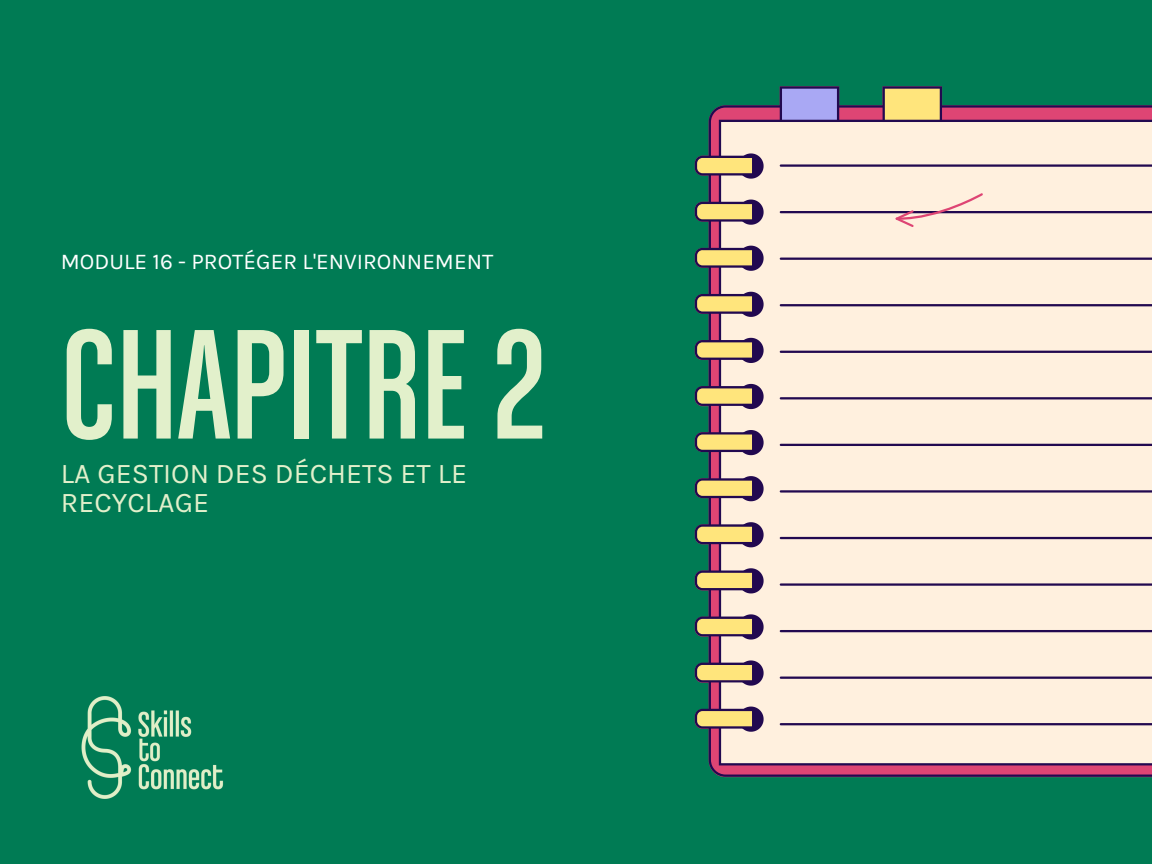
<style>
.page{position:relative;width:1152px;height:864px;background:#007b54}
.page>*{position:absolute;margin:0;border:0;box-sizing:border-box;transform-origin:0 0}
.t1{font:166.35px "Chalet Comprime Cologne Eighty";color:#e2f0cb}
.t2{font:28.5px/29.2px "Karla";color:#e2f0cb}
.t3{font:22.5px "Karla";color:#fff}
</style>
<div class="page">
<svg style="left:709px;top:105px;width:443px;height:672px;fill:#fff0de"></svg>
<svg style="left:780px;top:86px;width:59px;height:36px"></svg>
<svg style="left:883px;top:86px;width:59px;height:36px"></svg>
<svg style="left:695px;top:153px;width:69px;height:26px"></svg>
<svg style="left:695px;top:200px;width:69px;height:25px"></svg>
<svg style="left:695px;top:246px;width:69px;height:25px"></svg>
<svg style="left:695px;top:292px;width:69px;height:25px"></svg>
<svg style="left:695px;top:338px;width:69px;height:25px"></svg>
<svg style="left:695px;top:384px;width:69px;height:25px"></svg>
<svg style="left:695px;top:430px;width:69px;height:25px"></svg>
<svg style="left:695px;top:476px;width:69px;height:25px"></svg>
<svg style="left:695px;top:522px;width:69px;height:25px"></svg>
<svg style="left:695px;top:568px;width:69px;height:25px"></svg>
<svg style="left:695px;top:614px;width:69px;height:26px"></svg>
<svg style="left:695px;top:660px;width:69px;height:26px"></svg>
<svg style="left:695px;top:707px;width:69px;height:25px"></svg>
<svg style="left:780px;top:193px;width:372px;height:34px"></svg>
<img style="left:81px;top:696px;width:143px;height:103px">
<h1 class="t3" style="left:61px;top:248px;width:434px">MODULE 16 - PROTÉGER L'ENVIRONNEMENT</h1>
<p class="t1" style="left:61px;top:322px;width:487px">CHAPITRE 2</p>
<h2 class="t2" style="left:61px;top:459px;width:408px">LA GESTION DES DÉCHETS ET LE<br>RECYCLAGE</h2>
</div>
